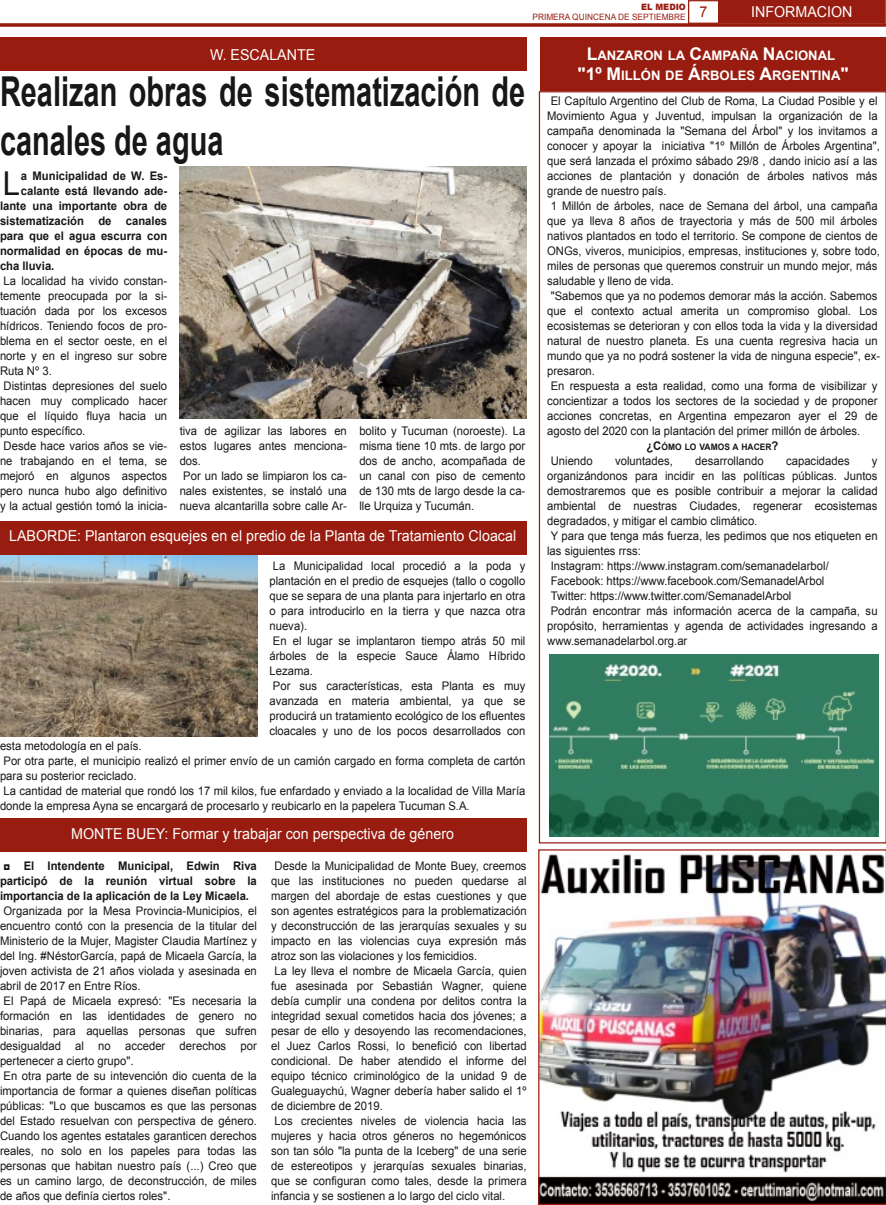
<style>
.page{position:relative;width:886px;height:1205px;background:#fff}
.page>*{position:absolute;margin:0;border:0;box-sizing:border-box;transform-origin:0 0}
.t1{font:700 41.25px/48.8px "Arial";color:#181715;scale:.7 1}
.t2{font:32.88px "Arial";color:#181715;scale:.95 1}
.t3{font:15px "Arial";color:#fff;scale:.95 1}
.t4{font:15px "Arial";color:#981c0f;scale:.95 1}
.t5{font:700 13.12px/20.1px "Arial";color:#fff;text-align:center}
.t6{font:11.88px/15px "Arial";color:#181715;scale:.95 1}
.t7{font:700 11.88px/15px "Arial";color:#181715;text-align:justify;scale:.95 1}
.t8{font:700 8.88px "Arial";color:#181715;scale:.95 1}
.t9{font:8.75px "Arial";letter-spacing:.005em;color:#981c0f;scale:.95 1}
.t10{font:900 8.75px "Arial";color:#981c0f;scale:.95 1}
.s1{font-size:17.5px}
.s2{font-size:11.88px}
</style>
<div class="page">
<svg style="left:0;top:23px;width:886px;height:4px;fill:#981c0f"></svg>
<div style="left:719px;top:1px;width:166px;height:22px;background:#981c0f"></div>
<div style="left:719px;top:0;width:167px;height:24px;border:1px solid #981c0f"></div>
<div style="left:688px;top:0;width:31px;height:24px;border:1px solid #981c0f"></div>
<div style="left:540px;top:38px;width:346px;height:53px;background:#981c0f"></div>
<svg style="left:539px;top:91px;width:347px;height:752px"></svg>
<div style="left:0;top:38px;width:527px;height:33px;background:#981c0f"></div>
<img style="left:180px;top:167px;width:347px;height:251px">
<img style="left:538px;top:849px;width:348px;height:356px">
<img style="left:0;top:554px;width:258px;height:183px">
<img style="left:549px;top:654px;width:330px;height:182px">
<div style="left:0;top:521px;width:527px;height:33px;background:#981c0f"></div>
<div style="left:0;top:819px;width:527px;height:33px;background:#981c0f"></div>
<p class="t10" style="left:641px;top:0;width:49px">EL MEDIO</p>
<p class="t9" style="left:532px;top:12px;width:163px">PRIMERA QUINCENA DE SEPTIEMBRE</p>
<p class="t5" style="left:577px;top:46px;width:273px"><span class="s1">L</span>ANZARON LA <span class="s1">C</span>AMPAÑA <span class="s1">N</span>ACIONAL <span class="s1">"1º M</span>ILLÓN DE <span class="s1">Á</span>RBOLES <span class="s1">A</span>RGENTINA<span class="s1">"</span></p>
<p class="t6" style="left:547px;top:93px;width:352px">El Capítulo Argentino del Club de Roma, La Ciudad Posible y el Movimiento Agua y Juventud, impulsan la organización de la campaña denominada la "Semana del Árbol" y los invitamos a conocer y apoyar la iniciativa "1º Millón de Árboles Argentina", que será lanzada el próximo sábado 29/8 , dando inicio así a las acciones de plantación y donación de árboles nativos más grande de nuestro país.<br>1 Millón de árboles, nace de Semana del árbol, una campaña que ya lleva 8 años de trayectoria y más de 500 mil árboles nativos plantados en todo el territorio. Se compone de cientos de ONGs, viveros, municipios, empresas, instituciones y, sobre todo, miles de personas que queremos construir un mundo mejor, más saludable y lleno de vida.<br>"Sabemos que ya no podemos demorar más la acción. Sabemos que el contexto actual amerita un compromiso global. Los ecosistemas se deterioran y con ellos toda la vida y la diversidad natural de nuestro planeta. Es una cuenta regresiva hacia un mundo que ya no podrá sostener la vida de ninguna especie", ex&shy;presaron.<br>En respuesta a esta realidad, como una forma de visibilizar y concientizar a todos los sectores de la sociedad y de proponer acciones concretas, en Argentina empezaron ayer el 29 de agosto del 2020 con la plantación del primer millón de árboles.</p>
<p class="t8" style="left:646px;top:442px;width:141px"><span class="s2">¿C</span>ÓMO LO VAMOS A HACER<span class="s2">?</span></p>
<p class="t6" style="left:551px;top:453px;width:46px">Uniendo</p>
<p class="t6" style="left:615px;top:453px;width:62px">voluntades,</p>
<p class="t6" style="left:695px;top:453px;width:74px">desarrollando</p>
<p class="t6" style="left:786px;top:453px;width:68px">capacidades</p>
<p class="t4" style="left:699px;top:3px;width:10px">7</p>
<p class="t3" style="left:751px;top:4px;width:108px">INFORMACION</p>
<p class="t3" style="left:210px;top:46px;width:112px">W. ESCALANTE</p>
<h1 class="t1" style="left:0;top:67px;width:752px">Realizan obras de sistematización de canales de agua</h1>
<h2 class="t2" style="left:3px;top:165px;width:20px">L</h2>
<p class="t7" style="left:21px;top:168px;width:156px">a Municipalidad de W. Es-</p>
<p class="t7" style="left:21px;top:183px;width:155px">calante está llevando ade-</p>
<p class="t7" style="left:0;top:198px;width:178px">lante una importante obra de</p>
<p class="t7" style="left:0;top:213px;width:178px">sistematización de canales</p>
<p class="t7" style="left:0;top:228px;width:178px">para que el agua escurra con</p>
<p class="t7" style="left:0;top:243px;width:178px">normalidad en épocas de mu-</p>
<p class="t7" style="left:0;top:258px;width:59px">cha lluvia.</p>
<p class="t6" style="left:0;top:273px;width:178px">La localidad ha vivido constan&shy;temente preocupada por la si&shy;tuación dada por los excesos hídricos. Teniendo focos de pro&shy;blema en el sector oeste, en el norte y en el ingreso sur sobre<br>Ruta Nº 3.<br>Distintas depresiones del suelo hacen muy complicado hacer que el líquido fluya hacia un punto específico.<br>Desde hace varios años se vie&shy;ne trabajando en el tema, se mejoró en algunos aspectos pero nunca hubo algo definitivo y la actual gestión tomó la inicia-</p>
<p class="t6" style="left:180px;top:423px;width:178px">tiva de agilizar las labores en estos lugares antes menciona&shy;dos.<br>Por un lado se limpiaron los ca&shy;nales existentes, se instaló una nueva alcantarilla sobre calle Ar-</p>
<p class="t6" style="left:359px;top:423px;width:176px;text-align:justify">bolito y Tucuman (noroeste). La misma tiene 10 mts. de largo por dos de ancho, acompañada de un canal con piso de cemento de 130 mts de largo desde la ca&shy;lle Urquiza y Tucumán.</p>
<p class="t6" style="left:547px;top:453px;width:349px;text-indent:325px">y organizándonos para incidir en las políticas públicas. Juntos demostraremos que es posible contribuir a mejorar la calidad ambiental de nuestras Ciudades, regenerar ecosistemas degradados, y mitigar el cambio climático.<br>Y para que tenga más fuerza, les pedimos que nos etiqueten en las siguientes rrss:<br>Instagram: https://www.instagram.com/semanadelarbol/ Facebook: https://www.facebook.com/SemanadelArbol<br>Twitter: https://www.twitter.com/SemanadelArbol<br>Podrán encontrar más información acerca de la campaña, su propósito, herramientas y agenda de actividades ingresando a www.semanadelarbol.org.ar</p>
<p class="t3" style="left:9px;top:527px;width:535px">LABORDE: Plantaron esquejes en el predio de la Planta de Tratamiento Cloacal</p>
<p class="t6" style="left:269px;top:558px;width:271px">La Municipalidad local procedió a la poda y plantación en el predio de esquejes (tallo o cogollo que se separa de una planta para injertarlo en otra o para introducirlo en la tierra y que nazca otra nueva).<br>En el lugar se implantaron tiempo atrás 50 mil árboles de la especie Sauce Álamo Híbrido Lezama.<br>Por sus características, esta Planta es muy avanzada en materia ambiental, ya que se producirá un tratamiento ecológico de los efluentes cloacales y uno de los pocos desarrollados con</p>
<p class="t6" style="left:0;top:738px;width:554px">esta metodología en el país.<br>Por otra parte, el municipio realizó el primer envío de un camión cargado en forma completa de cartón para su posterior reciclado.<br>La cantidad de material que rondó los 17 mil kilos, fue enfardado y enviado a la localidad de Villa María donde la empresa Ayna se encargará de procesarlo y reubicarlo en la papelera Tucuman S.A.</p>
<p class="t3" style="left:71px;top:825px;width:404px">MONTE BUEY: Formar y trabajar con perspectiva de género</p>
<p class="t7" style="left:0;top:858px;width:272px">◘ El Intendente Municipal, Edwin Riva participó de la reunión virtual sobre la importancia de la aplicación de la Ley Micaela.</p>
<p class="t6" style="left:0;top:903px;width:272px">Organizada por la Mesa Provincia-Municipios, el encuentro contó con la presencia de la titular del Ministerio de la Mujer, Magister Claudia Martínez y del Ing. #NéstorGarcía, papá de Micaela García, la joven activista de 21 años violada y asesinada en abril de 2017 en Entre Ríos.<br>El Papá de Micaela expresó: "Es necesaria la formación en las identidades de genero no binarias, para aquellas personas que sufren desigualdad al no acceder derechos por pertenecer a cierto grupo".<br>En otra parte de su intevención dio cuenta de la importancia de formar a quienes diseñan políticas públicas: "Lo que buscamos es que las personas del Estado resuelvan con perspectiva de género.<br>Cuando los agentes estatales garanticen derechos reales, no solo en los papeles para todas las personas que habitan nuestro país (...) Creo que es un camino largo, de deconstrucción, de miles de años que definía ciertos roles".</p>
<p class="t6" style="left:271px;top:858px;width:270px">Desde la Municipalidad de Monte Buey, creemos que las instituciones no pueden quedarse al margen del abordaje de estas cuestiones y que son agentes estratégicos para la problematización y deconstrucción de las jerarquías sexuales y su impacto en las violencias cuya expresión más atroz son las violaciones y los femicidios.<br>La ley lleva el nombre de Micaela García, quien fue asesinada por Sebastián Wagner, quiene debía cumplir una condena por delitos contra la integridad sexual cometidos hacia dos jóvenes; a pesar de ello y desoyendo las recomendaciones, el Juez Carlos Rossi, lo benefició con libertad condicional. De haber atendido el informe del equipo técnico criminológico de la unidad 9 de Gualeguaychú, Wagner debería haber salido el 1º de diciembre de 2019.<br>Los crecientes niveles de violencia hacia las mujeres y hacia otros géneros no hegemónicos son tan sólo "la punta de la Iceberg" de una serie de estereotipos y jerarquías sexuales binarias, que se configuran como tales, desde la primera infancia y se sostienen a lo largo del ciclo vital.</p>
</div>
